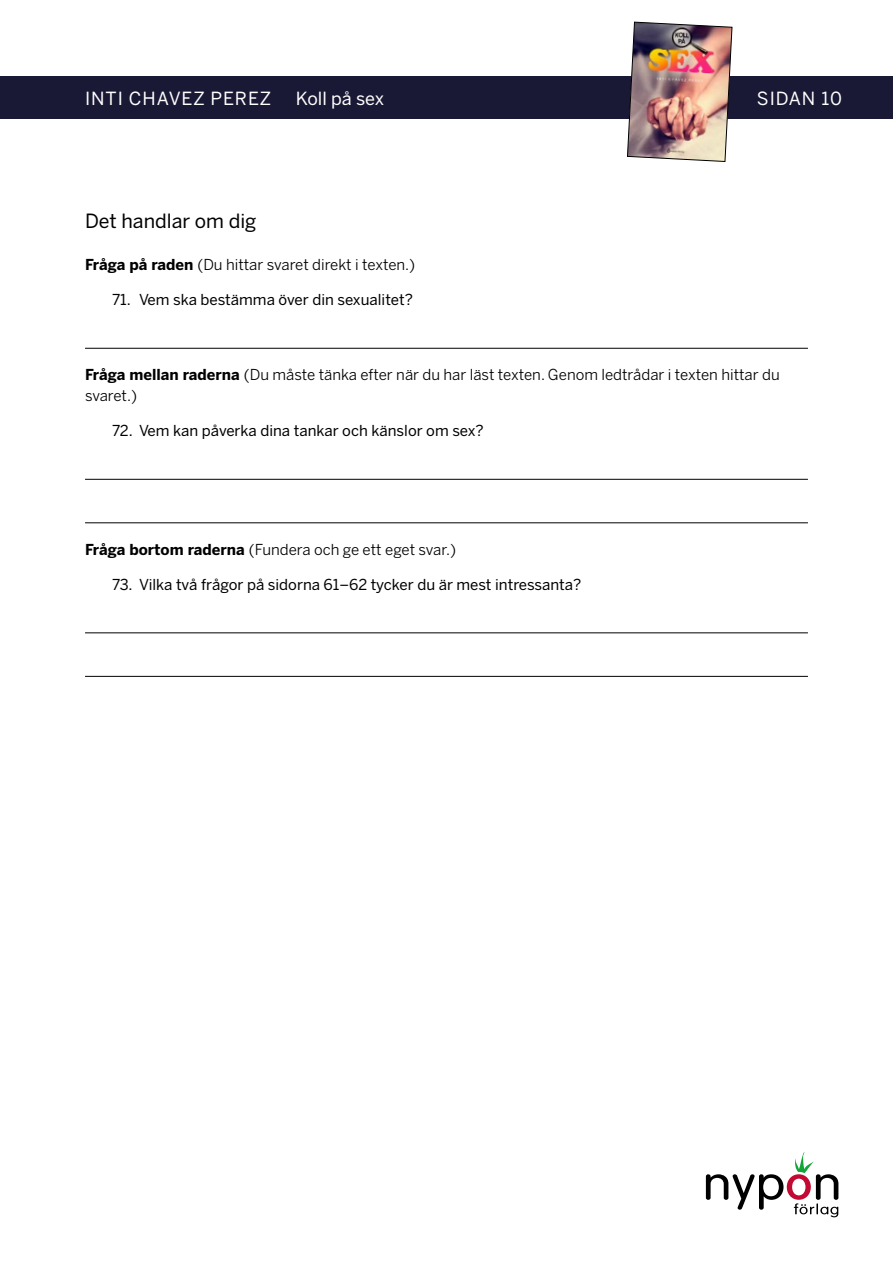
<style>
.page{position:relative;width:893px;height:1263px;background:#fff}
.page>*{position:absolute;margin:0;border:0;box-sizing:border-box;transform-origin:0 0}
.t1{font:19.5px "Benton Sans";color:#000}
.t2{font:18px "Benton Sans";letter-spacing:.05em;color:#fff}
.t3{font:18px "Benton Sans";letter-spacing:-.005em;color:#fff}
.t4{font:15px/21px "Benton Sans";color:#000}
.t5{font:15px "Benton Sans";color:#000}
.s1{font-weight:700}
</style>
<div class="page">
<div style="left:0;top:77px;width:893px;height:42px;background:#1a1935"></div>
<img style="left:627px;top:21px;width:106px;height:141px">
<svg style="left:706px;top:1152px;width:132px;height:65px"></svg>
<hr style="left:85px;top:348px;width:723px;height:1px;background:#000">
<hr style="left:85px;top:479px;width:723px;height:1px;background:#000">
<hr style="left:85px;top:522px;width:723px;height:1px;background:#000">
<hr style="left:85px;top:632px;width:723px;height:1px;background:#000">
<hr style="left:85px;top:676px;width:723px;height:1px;background:#000">
<p class="t2" style="left:85px;top:88px;width:188px">INTI CHAVEZ PEREZ</p>
<p class="t3" style="left:296px;top:88px;width:90px">Koll på sex</p>
<p class="t2" style="left:757px;top:88px;width:87px">SIDAN 10</p>
<h1 class="t1" style="left:85px;top:210px;width:173px">Det handlar om dig</h1>
<p class="t4" style="left:85px;top:254px;width:332px"><span class="s1">Fråga på raden</span> (Du hittar svaret direkt i texten.)</p>
<p class="t5" style="left:112px;top:291px;width:302px">71. Vem ska bestämma över din sexualitet?</p>
<p class="t4" style="left:85px;top:364px;width:696px"><span class="s1">Fråga mellan raderna</span> (Du måste tänka efter när du har läst texten. Genom ledtrådar i texten hittar du svaret.)</p>
<p class="t5" style="left:112px;top:422px;width:373px">72. Vem kan påverka dina tankar och känslor om sex?</p>
<p class="t4" style="left:85px;top:539px;width:373px"><span class="s1">Fråga bortom raderna</span> (Fundera och ge ett eget svar.)</p>
<p class="t5" style="left:112px;top:575px;width:471px">73. Vilka två frågor på sidorna 61–62 tycker du är mest intressanta?</p>
</div>
